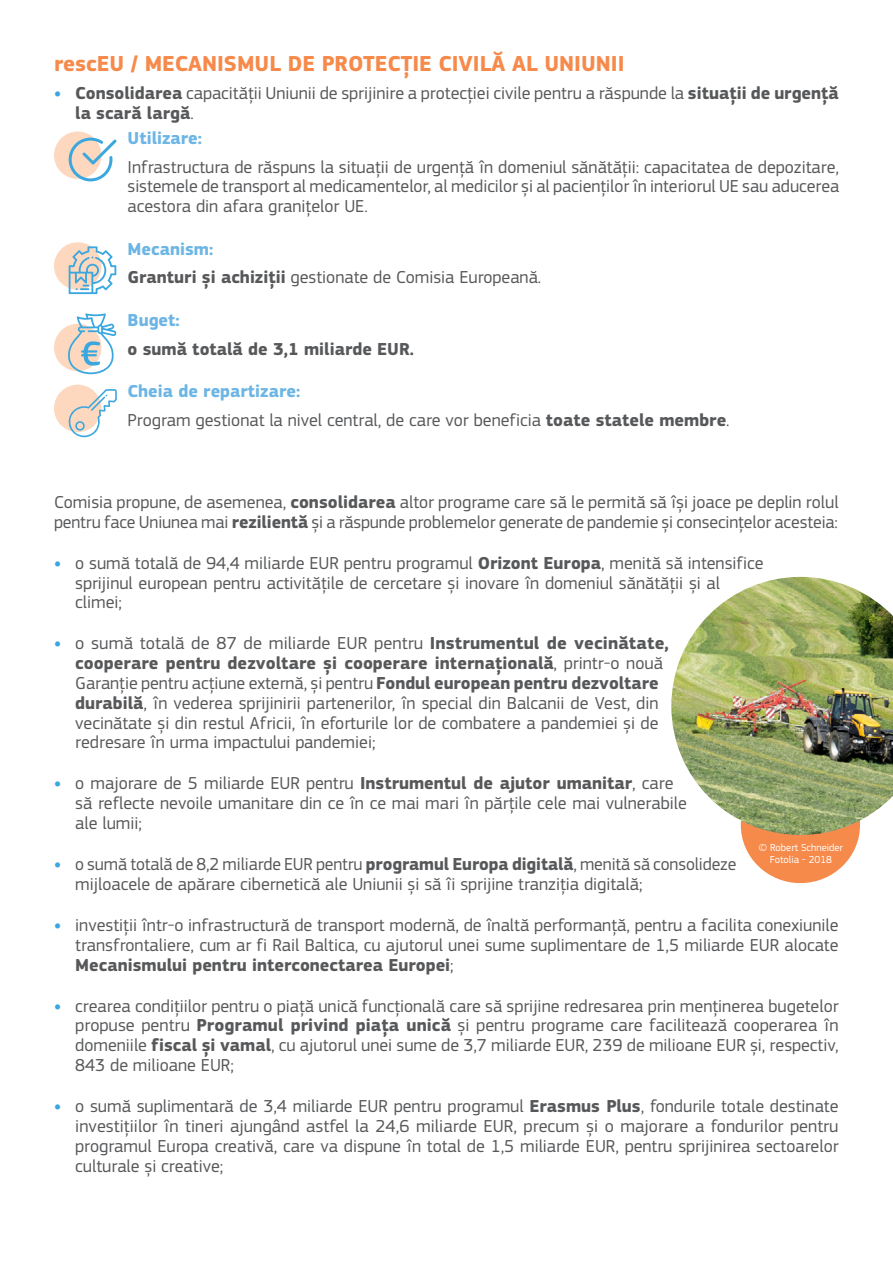
<style>
.page{position:relative;width:893px;height:1263px;background:#fff}
.page>*{position:absolute;margin:0;border:0;box-sizing:border-box;transform-origin:0 0}
.title_2{font:700 22.5px "EC Square Sans Pro";color:#f68a4b}
.body{font:18px/19.8px "EC Square Sans Pro";color:#57585a}
.body_break{font:18px/19.8px "EC Square Sans Pro";letter-spacing:-.005em;color:#57585a}
.title_3{font:700 18px "EC Square Sans Pro";color:#6cb5e4}
.body-2{font:700 18px "EC Square Sans Pro";color:#57585a}
.copyright2{font:10.5px/12.6px "EC Square Sans Pro";color:#fff;text-align:center}
.s1{font-weight:700;color:#3aa7de}
.s2{font-weight:700}
</style>
<div class="page">
<div style="left:741px;top:767px;width:119px;height:116px;background:#f68a4b;border-radius:50%"></div>
<img style="left:671px;top:577px;width:222px;height:258px">
<div style="left:54px;top:385px;width:47px;height:47px;background:#fdd8be;border-radius:50%"></div>
<svg style="left:68px;top:389px;width:49px;height:48px"></svg>
<div style="left:54px;top:324px;width:47px;height:47px;background:#fdd8be;border-radius:50%"></div>
<svg style="left:68px;top:313px;width:48px;height:61px"></svg>
<div style="left:54px;top:242px;width:47px;height:48px;background:#fdd8be;border-radius:50%"></div>
<svg style="left:69px;top:246px;width:47px;height:48px"></svg>
<div style="left:54px;top:131px;width:47px;height:48px;background:#fdd8be;border-radius:50%"></div>
<svg style="left:69px;top:138px;width:48px;height:43px"></svg>
<p class="title_2" style="left:54px;top:50px;width:572px">rescEU / MECANISMUL DE PROTECȚIE CIVILĂ AL UNIUNII</p>
<p class="body" style="left:75px;top:83px;width:765px;text-indent:-21px"><span class="s1">•</span> <span class="s2">Consolidarea</span> capacității Uniunii de sprijinire a protecției civile pentru a răspunde la <span class="s2">situații de urgență la scară largă</span>.</p>
<p class="title_3" style="left:128px;top:128px;width:76px">Utilizare:</p>
<p class="body" style="left:128px;top:157px;width:713px;text-align:justify">Infrastructura de răspuns la situații de urgență în domeniul sănătății: capacitatea de depozitare, sistemele de transport al medicamentelor, al medicilor și al pacienților în interiorul UE sau aducerea acestora din afara granițelor UE.</p>
<p class="title_3" style="left:128px;top:238px;width:87px">Mecanism:</p>
<p class="body" style="left:128px;top:268px;width:415px"><span class="s2">Granturi și achiziții</span> gestionate de Comisia Europeană.</p>
<p class="title_3" style="left:128px;top:309px;width:54px">Buget:</p>
<p class="body-2" style="left:128px;top:338px;width:288px">o sumă totală de 3,1 miliarde EUR.</p>
<p class="title_3" style="left:128px;top:381px;width:174px">Cheia de repartizare:</p>
<p class="body" style="left:128px;top:410px;width:603px">Program gestionat la nivel central, de care vor beneficia <span class="s2">toate statele membre</span>.</p>
<p class="body_break" style="left:54px;top:492px;width:786px">Comisia propune, de asemenea, <span class="s2">consolidarea</span> altor programe care să le permită să își joace pe deplin rolul pentru face Uniunea mai <span class="s2">rezilientă</span> și a răspunde problemelor generate de pandemie și consecințelor acesteia:</p>
<p class="body" style="left:75px;top:553px;width:690px;text-indent:-21px"><span class="s1">•</span> o sumă totală de 94,4 miliarde EUR pentru programul <span class="s2">Orizont Europa</span>, menită să intensifice sprijinul european pentru activitățile de cercetare și inovare în domeniul sănătății și al climei;</p>
<p class="body" style="left:75px;top:634px;width:595px;text-indent:-21px"><span class="s1">•</span> o sumă totală de 87 de miliarde EUR pentru <span class="s2">Instrumentul de vecinătate, cooperare pentru dezvoltare și cooperare internațională</span>, printr-o nouă Garanție pentru acțiune externă, și pentru <span class="s2">Fondul european pentru dezvoltare durabilă</span>, în vederea sprijinirii partenerilor, în special din Balcanii de Vest, din vecinătate și din restul Africii, în eforturile lor de combatere a pandemiei și de redresare în urma impactului pandemiei;</p>
<p class="body" style="left:75px;top:774px;width:613px;text-indent:-21px"><span class="s1">•</span> o majorare de 5 miliarde EUR pentru <span class="s2">Instrumentul de ajutor umanitar</span>, care să reflecte nevoile umanitare din ce în ce mai mari în părțile cele mai vulnerabile ale lumii;</p>
<p class="body" style="left:75px;top:854px;width:663px;text-indent:-21px"><span class="s1">•</span> o sumă totală de 8,2 miliarde EUR pentru <span class="s2">programul Europa digitală</span>, menită să consolideze mijloacele de apărare cibernetică ale Uniunii și să îi sprijine tranziția digitală;</p>
<p class="body" style="left:75px;top:915px;width:765px;text-align:justify;text-indent:-21px"><span class="s1">•</span> investiții într-o infrastructură de transport modernă, de înaltă performanță, pentru a facilita conexiunile transfrontaliere, cum ar fi Rail Baltica, cu ajutorul unei sume suplimentare de 1,5 miliarde EUR alocate <span class="s2">Mecanismului pentru interconectarea Europei</span>;</p>
<p class="body" style="left:75px;top:996px;width:765px;text-align:justify;text-indent:-21px"><span class="s1">•</span> crearea condițiilor pentru o piață unică funcțională care să sprijine redresarea prin menținerea bugetelor propuse pentru <span class="s2">Programul privind piața unică</span> și pentru programe care facilitează cooperarea în domeniile <span class="s2">fiscal și vamal</span>, cu ajutorul unei sume de 3,7 miliarde EUR, 239 de milioane EUR și, respectiv, 843 de milioane EUR;</p>
<p class="body" style="left:75px;top:1096px;width:765px;text-align:justify;text-indent:-21px"><span class="s1">•</span> o sumă suplimentară de 3,4 miliarde EUR pentru programul <span class="s2">Erasmus Plus</span>, fondurile totale destinate investițiilor în tineri ajungând astfel la 24,6 miliarde EUR, precum și o majorare a fondurilor pentru programul Europa creativă, care va dispune în total de 1,5 miliarde EUR, pentru sprijinirea sectoarelor culturale și creative;</p>
<p class="copyright2" style="left:759px;top:841px;width:86px">© Robert Schneider<br>Fotolia - 2018</p>
</div>
